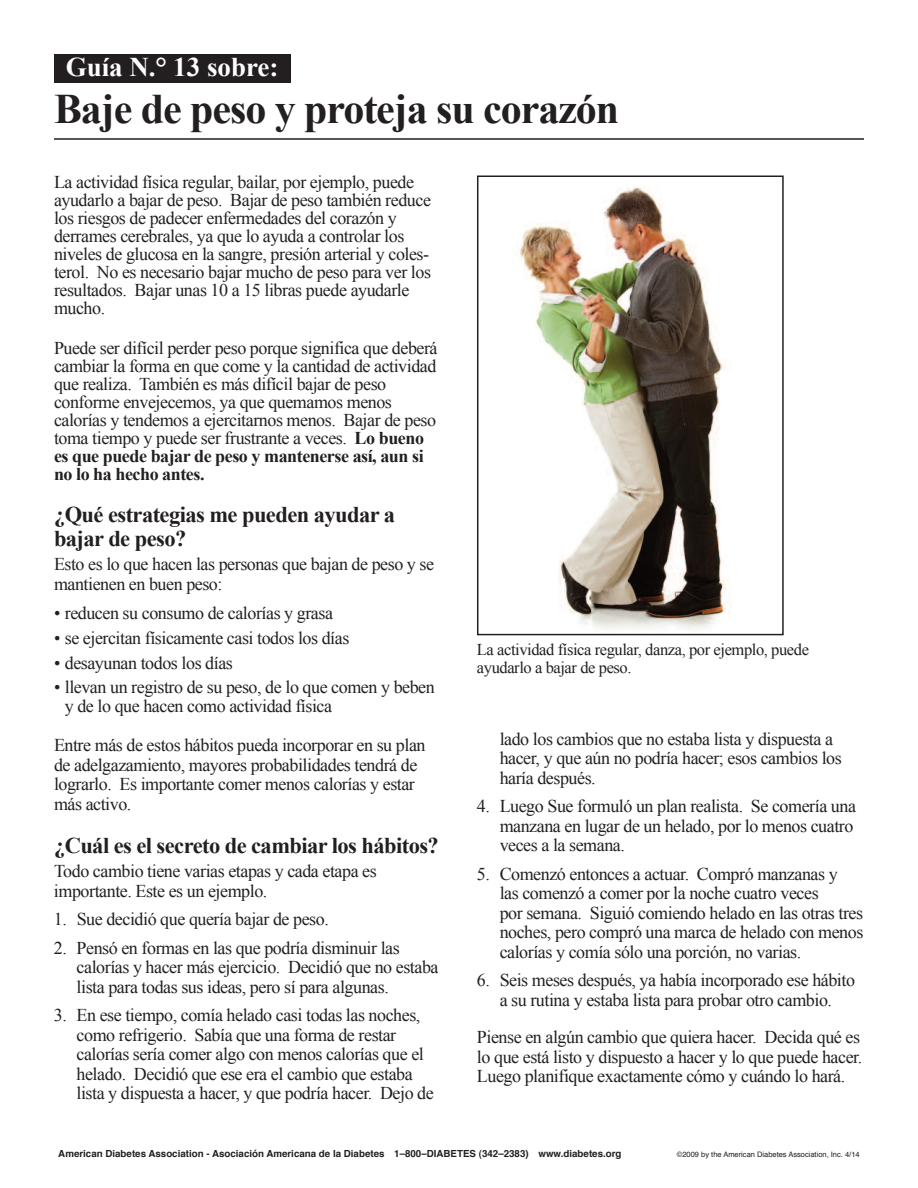
<style>
.page{position:relative;width:918px;height:1188px;background:#fff}
.page>*{position:absolute;margin:0;border:0;box-sizing:border-box;transform-origin:0 0}
.t1{font:700 42px "Times New Roman";letter-spacing:-.025em;color:#231f20}
.t2{font:700 27px "Times New Roman";color:#fff}
.t3{font:700 22.5px/24px "Times New Roman";letter-spacing:-.025em;color:#231f20}
.t4{font:18px/19.5px "Times New Roman";letter-spacing:-.025em;color:#231f20}
.t5{font:16.5px/18px "Times New Roman";letter-spacing:-.025em;color:#231f20}
.t6{font:700 9.75px "Helvetica";color:#231f20}
.t7{font:7.5px "Helvetica";color:#231f20}
.s1{font-weight:700}
</style>
<div class="page">
<div style="left:54px;top:54px;width:236px;height:29px;background:#231f20"></div>
<hr style="left:54px;top:138px;width:810px;height:2px;background:#231f20">
<img style="left:516px;top:185px;width:215px;height:444px">
<div style="left:477px;top:176px;width:307px;height:459px;border:2px solid #231f20"></div>
<h2 class="t2" style="left:66px;top:52px;width:214px">Guía N.° 13 sobre:</h2>
<h1 class="t1" style="left:54px;top:86px;width:567px">Baje de peso y proteja su corazón</h1>
<p class="t4" style="left:54px;top:173px;width:379px;line-height:18px">La actividad física regular, bailar, por ejemplo, puede ayudarlo a bajar de peso. Bajar de peso también reduce los riesgos de padecer enfermedades del corazón y derrames cerebrales, ya que lo ayuda a controlar los niveles de glucosa en la sangre, presión arterial y coles&shy;terol. No es necesario bajar mucho de peso para ver los resultados. Bajar unas 10 a 15 libras puede ayudarle mucho.</p>
<p class="t4" style="left:54px;top:339px;width:385px;line-height:18px">Puede ser difícil perder peso porque significa que deberá cambiar la forma en que come y la cantidad de actividad que realiza. También es más difícil bajar de peso conforme envejecemos, ya que quemamos menos calorías y tendemos a ejercitarnos menos. Bajar de peso toma tiempo y puede ser frustrante a veces. <span class="s1">Lo bueno es que puede bajar de peso y mantenerse así, aun si no lo ha hecho antes.</span></p>
<p class="t3" style="left:54px;top:503px;width:343px">¿Qué estrategias me pueden ayudar a bajar de peso?</p>
<p class="t4" style="left:54px;top:555px;width:382px">Esto es lo que hacen las personas que bajan de peso y se mantienen en buen peso:</p>
<p class="t4" style="left:54px;top:603px;width:281px">• reducen su consumo de calorías y grasa</p>
<p class="t4" style="left:54px;top:628px;width:297px">• se ejercitan físicamente casi todos los días</p>
<p class="t4" style="left:54px;top:653px;width:180px">• desayunan todos los días</p>
<p class="t4" style="left:65px;top:677px;width:372px;text-indent:-11px">• llevan un registro de su peso, de lo que comen y beben y de lo que hacen como actividad física</p>
<p class="t4" style="left:54px;top:735px;width:373px">Entre más de estos hábitos pueda incorporar en su plan de adelgazamiento, mayores probabilidades tendrá de lograrlo. Es importante comer menos calorías y estar más activo.</p>
<p class="t3" style="left:54px;top:834px;width:386px">¿Cuál es el secreto de cambiar los hábitos?</p>
<p class="t4" style="left:54px;top:861px;width:324px">Todo cambio tiene varias etapas y cada etapa es importante. Este es un ejemplo.</p>
<p class="t4" style="left:54px;top:909px;width:276px">1. Sue decidió que quería bajar de peso.</p>
<p class="t4" style="left:77px;top:938px;width:363px;text-indent:-23px">2. Pensó en formas en las que podría disminuir las calorías y hacer más ejercicio. Decidió que no estaba lista para todas sus ideas, pero sí para algunas.</p>
<p class="t4" style="left:77px;top:1005px;width:359px;text-indent:-23px">3. En ese tiempo, comía helado casi todas las noches, como refrigerio. Sabía que una forma de restar calorías sería comer algo con menos calorías que el helado. Decidió que ese era el cambio que estaba lista y dispuesta a hacer, y que podría hacer. Dejo de</p>
<p class="t5" style="left:477px;top:641px;width:334px">La actividad física regular, danza, por ejemplo, puede ayudarlo a bajar de peso.</p>
<p class="t4" style="left:500px;top:729px;width:344px">lado los cambios que no estaba lista y dispuesta a hacer, y que aún no podría hacer; esos cambios los haría después.</p>
<p class="t4" style="left:500px;top:797px;width:358px;text-indent:-23px">4. Luego Sue formuló un plan realista. Se comería una manzana en lugar de un helado, por lo menos cuatro veces a la semana.</p>
<p class="t4" style="left:500px;top:864px;width:365px;text-indent:-23px">5. Comenzó entonces a actuar. Compró manzanas y<br>las comenzó a comer por la noche cuatro veces<br>por semana. Siguió comiendo helado en las otras tres noches, pero compró una marca de helado con menos calorías y comía sólo una porción, no varias.</p>
<p class="t4" style="left:477px;top:971px;width:380px;text-align:center">6. Seis meses después, ya había incorporado ese hábito a su rutina y estaba lista para probar otro cambio.</p>
<p class="t4" style="left:477px;top:1028px;width:387px">Piense en algún cambio que quiera hacer. Decida qué es lo que está listo y dispuesto a hacer y lo que puede hacer.<br>Luego planifique exactamente cómo y cuándo lo hará.</p>
<p class="t6" style="left:58px;top:1149px;width:565px">American Diabetes Association - Asociación Americana de la Diabetes 1–800–DIABETES (342–2383) www.diabetes.org</p>
<p class="t7" style="left:677px;top:1151px;width:184px">©2009 by the American Diabetes Association, Inc. 4/14</p>
</div>
